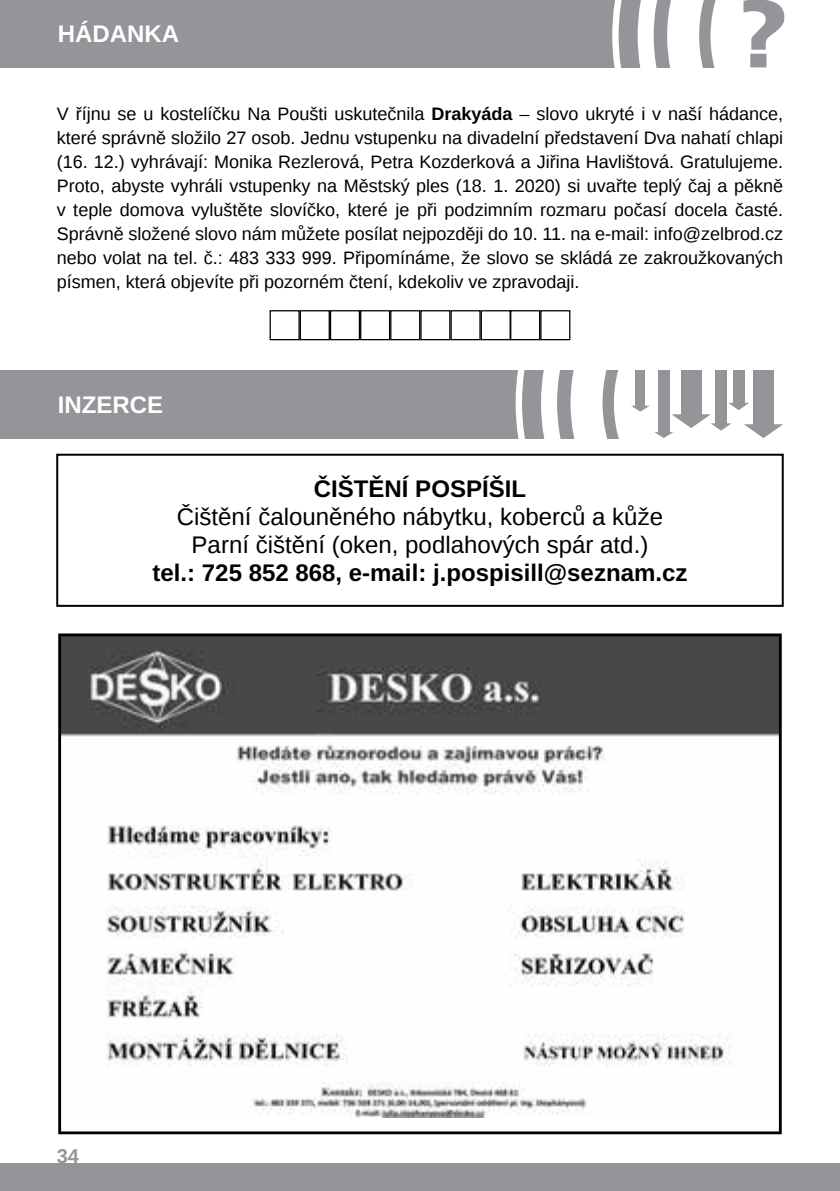
<style>
.page{position:relative;width:840px;height:1191px;background:#fff}
.page>*{position:absolute;margin:0;border:0;box-sizing:border-box;transform-origin:0 0}
.t1{font:24px/28px "Liberation Sans";color:#000;text-align:center}
.t2{font:700 24px "Liberation Sans";color:#000}
.t3{font:700 24px "Liberation Sans";color:#fff}
.t4{font:700 20px "Liberation Sans";color:#939598}
.t5{font:18px/24px "Liberation Sans";color:#000;text-align:justify}
.s1{font-weight:700}
</style>
<div class="page">
<div style="left:0;top:1163px;width:839px;height:28px;background:#939598"></div>
<div style="left:0;top:370px;width:623px;height:68px;background:#939598"></div>
<svg style="left:512px;top:310px;width:270px;height:144px"></svg>
<div style="left:0;top:0;width:734px;height:67px;background:#939598"></div>
<svg style="left:608px;top:0;width:177px;height:68px"></svg>
<div style="left:269px;top:310px;width:30px;height:30px;border:1px solid #000"></div>
<div style="left:299px;top:310px;width:31px;height:30px;border:1px solid #000"></div>
<div style="left:330px;top:310px;width:30px;height:30px;border:1px solid #000"></div>
<div style="left:360px;top:310px;width:30px;height:30px;border:1px solid #000"></div>
<div style="left:390px;top:310px;width:30px;height:30px;border:1px solid #000"></div>
<div style="left:420px;top:310px;width:30px;height:30px;border:1px solid #000"></div>
<div style="left:450px;top:310px;width:30px;height:30px;border:1px solid #000"></div>
<div style="left:480px;top:310px;width:30px;height:30px;border:1px solid #000"></div>
<div style="left:510px;top:310px;width:30px;height:30px;border:1px solid #000"></div>
<div style="left:540px;top:310px;width:30px;height:30px;border:1px solid #000"></div>
<div style="left:56px;top:454px;width:727px;height:153px;border:2px solid #000"></div>
<img style="left:62px;top:637px;width:715px;height:480px">
<div style="left:58px;top:633px;width:723px;height:501px;border:3px solid #000"></div>
<h1 class="t3" style="left:58px;top:17px;width:123px">HÁDANKA</h1>
<p class="t5" style="left:57px;top:103px;width:727px">V říjnu se u kostelíčku N a Poušti uskutečnila <span class="s1">Drakyáda</span> – slovo ukryté i v naší hádance, které správně složilo 27 osob. Jednu vstupenku na divadelní představení Dva nahatí chlapi (16. 12.) vyhrávají: Monika Rezlerová, Petra Kozderková a Jiřina Havlištová. Gratulujeme.<br>Proto, abyste vyhráli vstupenky na Městský ples (18. 1. 2020) si uvařte teplý čaj a pěkně v teple domova vyluštěte slovíčko, které je při podzimním rozmaru počasí docela časté.<br>Správně složené slovo nám můžete posílat nejpozději do 10. 11. na e-mail: info@zelbrod.cz nebo volat na tel. č.: 483 333 999. Připomínáme, že slovo se skládá ze zakroužkovaných písmen, která objevíte při pozorném čtení, kdekoliv ve zpravodaji.</p>
<h1 class="t3" style="left:58px;top:388px;width:107px">inzerce</h1>
<h1 class="t2" style="left:314px;top:472px;width:214px">Čištění Pospíšil</h1>
<h1 class="t1" style="left:177px;top:504px;width:487px">Čištění čalouněného nábytku, koberců a kůže<br>Parní čištění (oken, podlahových spár atd.)</h1>
<h1 class="t2" style="left:152px;top:556px;width:536px">tel.: 725 852 868, e-mail: j.pospisill@seznam.cz</h1>
<p class="t4" style="left:57px;top:1142px;width:24px">34</p>
</div>
